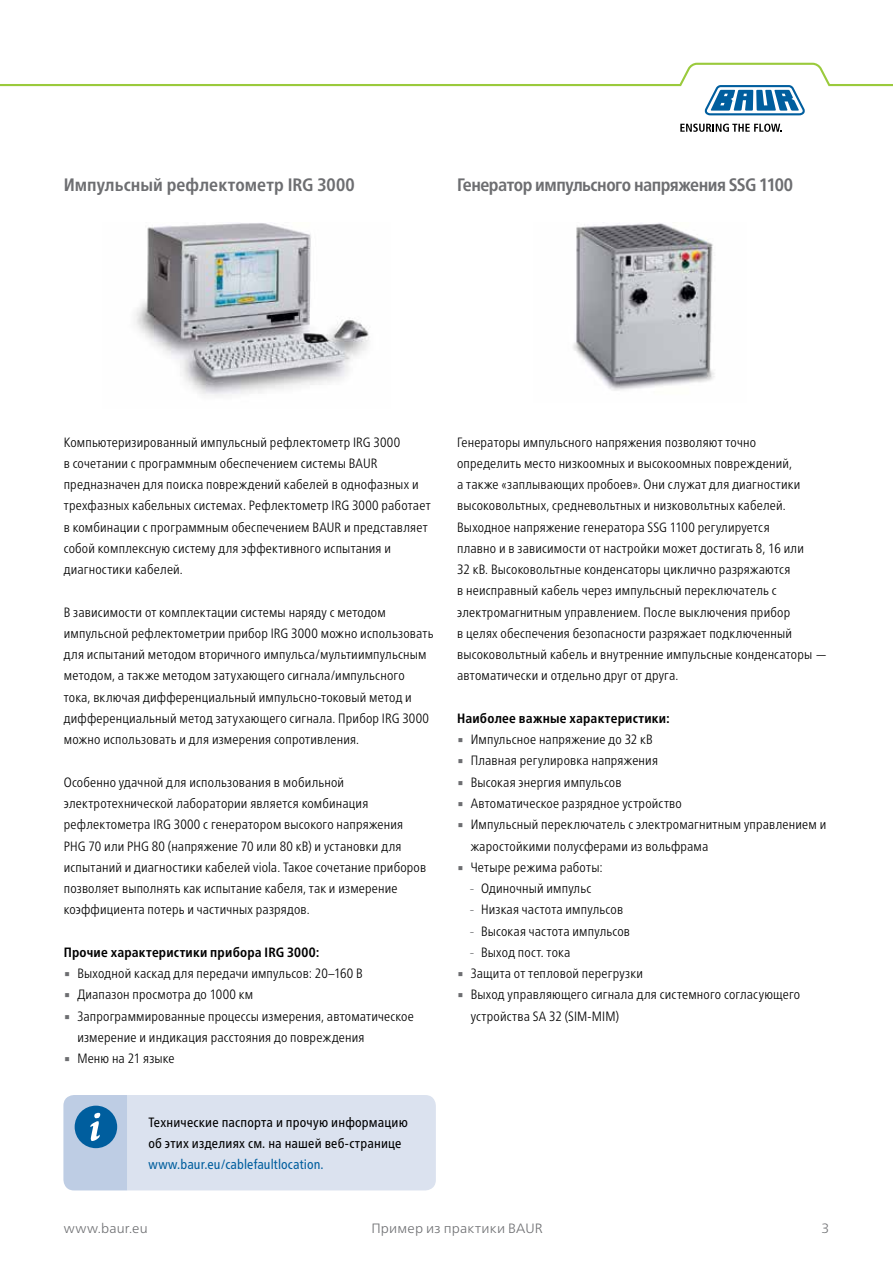
<style>
.page{position:relative;width:893px;height:1263px;background:#fff}
.page>*{position:absolute;margin:0;border:0;box-sizing:border-box;transform-origin:0 0}
.t1{font:700 condensed 18px "Frutiger Neue LTW1 G";letter-spacing:-.025em;color:#6d6e71}
.t2{font:700 condensed 18px "Frutiger Neue LTW1 G";letter-spacing:.005em;color:#6d6e71}
.t3{font:300 condensed 13.5px/21.3px "Frutiger Neue LTW1 G";letter-spacing:.015em;color:#000}
.t4{font:condensed 13.5px/21.3px "Frutiger Neue LTW1 G";letter-spacing:.015em;color:#000}
.t5{font:700 condensed 13.5px "Frutiger Neue LTW1 G";letter-spacing:.015em;color:#000}
.t6{font:300 13.5px "Frutiger Neue LTW1 G";letter-spacing:.015em;color:#6d6e71}
.t7{font:condensed 13.5px "Frutiger Neue LTW1 G";letter-spacing:.01em;color:#005e9e}
.s1{font-family:"Lucida Sans Unicode";font-weight:400;font-stretch:normal;color:#6d6e71}
.s2{font-stretch:normal;color:#6d6e71}
</style>
<div class="page">
<svg style="left:680px;top:124px;width:102px;height:8px"></svg>
<svg style="left:0;top:62px;width:893px;height:53px"></svg>
<svg style="left:63px;top:1095px;width:373px;height:95px;background:#cfdaea"></svg>
<img style="left:135px;top:223px;width:235px;height:173px">
<img style="left:573px;top:223px;width:142px;height:168px">
<h1 class="t2" style="left:64px;top:171px;width:293px">Импульсный рефлектометр IRG 3000</h1>
<h1 class="t1" style="left:457px;top:171px;width:337px">Генератор импульсного напряжения SSG 1100</h1>
<p class="t3" style="left:64px;top:430px;width:368px">Компьютеризированный импульсный рефлектометр IRG 3000<br>в сочетании с программным обеспечением системы BAUR предназначен для поиска повреждений кабелей в однофазных и трехфазных кабельных системах. Рефлектометр IRG 3000 работает в комбинации с программным обеспечением BAUR и представляет собой комплексную систему для эффективного испытания и диагностики кабелей.</p>
<p class="t3" style="left:64px;top:600px;width:371px">В зависимости от комплектации системы наряду с методом импульсной рефлектометрии прибор IRG 3000 можно использовать для испытаний методом вторичного импульса/мультиимпульсным методом, а также методом затухающего сигнала/импульсного тока, включая дифференциальный импульсно-токовый метод и дифференциальный метод затухающего сигнала. Прибор IRG 3000 можно использовать и для измерения сопротивления.</p>
<p class="t3" style="left:64px;top:770px;width:364px">Особенно удачной для использования в мобильной электротехнической лаборатории является комбинация рефлектометра IRG 3000 с генератором высокого напряжения PHG 70 или PHG 80 (напряжение 70 или 80 кВ) и установки для испытаний и диагностики кабелей viola. Такое сочетание приборов позволяет выполнять как испытание кабеля, так и измерение коэффициента потерь и частичных разрядов.</p>
<p class="t5" style="left:64px;top:942px;width:257px">Прочие характеристики прибора IRG 3000:</p>
<p class="t3" style="left:64px;top:962px;width:301px"><span class="s1">▪</span> Выходной каскад для передачи импульсов: 20–160 В</p>
<p class="t3" style="left:64px;top:983px;width:191px"><span class="s1">▪</span> Диапазон просмотра до 1000 км</p>
<p class="t3" style="left:77px;top:1004px;width:338px;text-indent:-14px"><span class="s1">▪</span> Запрограммированные процессы измерения, автоматическое измерение и индикация расстояния до повреждения</p>
<p class="t3" style="left:64px;top:1047px;width:112px"><span class="s1">▪</span> Меню на 21 языке</p>
<p class="t4" style="left:148px;top:1110px;width:261px">Технические паспорта и прочую информацию об этих изделиях см. на нашей веб-странице</p>
<p class="t7" style="left:148px;top:1154px;width:177px">www.baur.eu/cablefaultlocation.</p>
<p class="t3" style="left:457px;top:430px;width:372px">Генераторы импульсного напряжения позволяют точно<br>определить место низкоомных и высокоомных повреждений,<br>а также «заплывающих пробоев». Они служат для диагностики высоковольтных, средневольтных и низковольтных кабелей.<br>Выходное напряжение генератора SSG 1100 регулируется<br>плавно и в зависимости от настройки может достигать 8, 16 или<br>32 кВ. Высоковольтные конденсаторы циклично разряжаются<br>в неисправный кабель через импульсный переключатель с электромагнитным управлением. После выключения прибор<br>в целях обеспечения безопасности разряжает подключенный высоковольтный кабель и внутренние импульсные конденсаторы — автоматически и отдельно друг от друга.</p>
<p class="t5" style="left:457px;top:708px;width:214px">Наиболее важные характеристики:</p>
<p class="t3" style="left:457px;top:728px;width:197px"><span class="s1">▪</span> Импульсное напряжение до 32 кВ</p>
<p class="t3" style="left:457px;top:749px;width:202px"><span class="s1">▪</span> Плавная регулировка напряжения</p>
<p class="t3" style="left:457px;top:770px;width:166px"><span class="s1">▪</span> Высокая энергия импульсов</p>
<p class="t3" style="left:457px;top:792px;width:226px"><span class="s1">▪</span> Автоматическое разрядное устройство</p>
<p class="t3" style="left:471px;top:813px;width:357px;text-indent:-14px"><span class="s1">▪</span> Импульсный переключатель с электромагнитным управлением и жаростойкими полусферами из вольфрама</p>
<p class="t3" style="left:457px;top:855px;width:147px"><span class="s1">▪</span> Четыре режима работы:</p>
<p class="t3" style="left:470px;top:877px;width:123px"><span class="s2">-</span> Одиночный импульс</p>
<p class="t3" style="left:470px;top:898px;width:155px"><span class="s2">-</span> Низкая частота импульсов</p>
<p class="t3" style="left:470px;top:919px;width:162px"><span class="s2">-</span> Высокая частота импульсов</p>
<p class="t3" style="left:470px;top:940px;width:102px"><span class="s2">-</span> Выход пост. тока</p>
<p class="t3" style="left:457px;top:962px;width:187px"><span class="s1">▪</span> Защита от тепловой перегрузки</p>
<p class="t3" style="left:471px;top:983px;width:331px;text-indent:-14px"><span class="s1">▪</span> Выход управляющего сигнала для системного согласующего устройства SA 32 (SIM-MIM)</p>
<p class="t6" style="left:64px;top:1218px;width:85px">www.baur.eu</p>
<p class="t6" style="left:371px;top:1218px;width:173px">Пример из практики BAUR</p>
<p class="t6" style="left:821px;top:1218px;width:9px">3</p>
</div>
